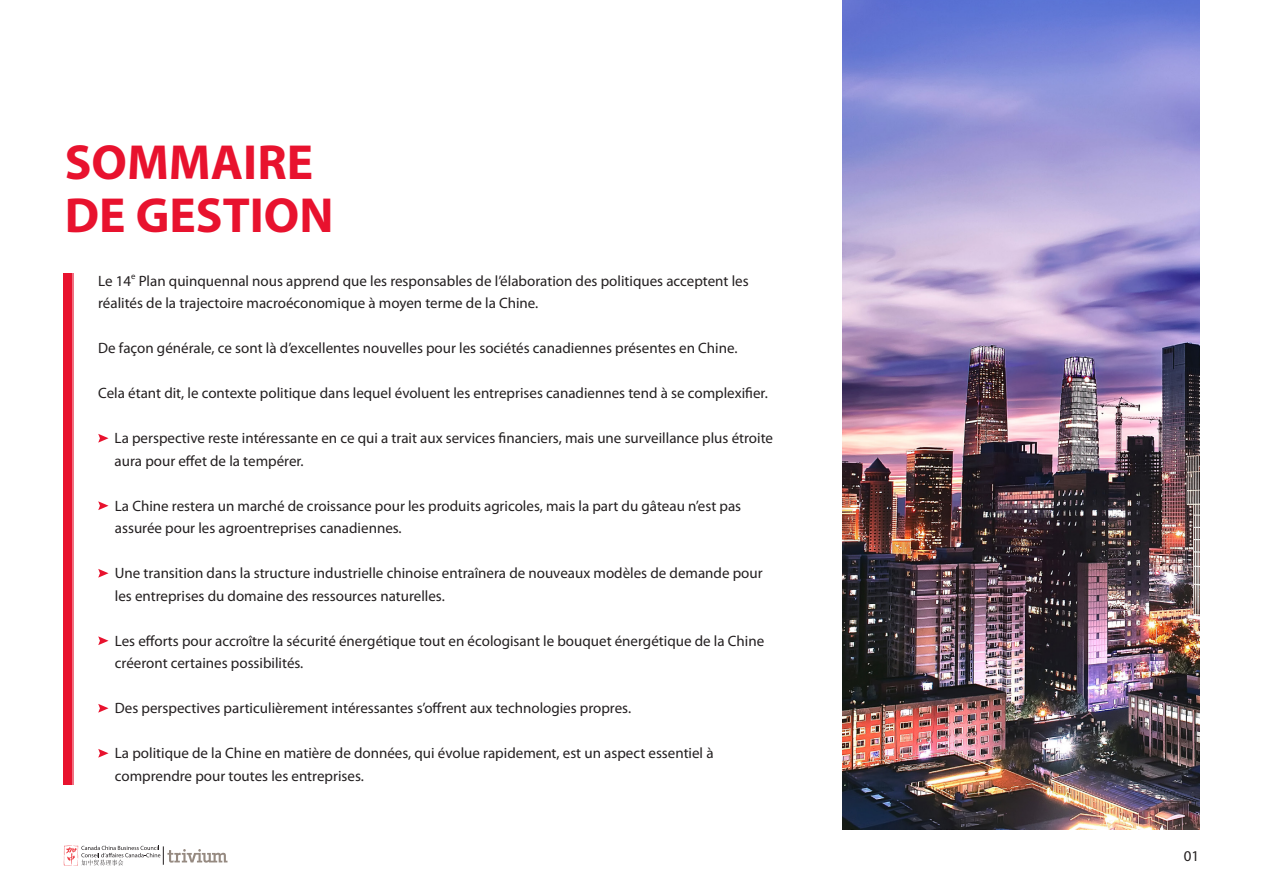
<style>
.page{position:relative;width:1263px;height:893px;background:#fff}
.page>*{position:absolute;margin:0;border:0;box-sizing:border-box;transform-origin:0 0}
.t1{font:700 49.5px/52.5px "Myriad Pro";color:#e8122e}
.t2{font:15px/22.5px "Myriad Pro";color:#231f20}
.t3{font:8.7px "Myriad Pro";color:#231f20}
</style>
<div class="page">
<svg style="left:98px;top:434px;width:11px;height:9px"></svg>
<svg style="left:98px;top:501px;width:11px;height:9px"></svg>
<svg style="left:98px;top:569px;width:11px;height:9px"></svg>
<svg style="left:98px;top:636px;width:11px;height:9px"></svg>
<svg style="left:98px;top:704px;width:11px;height:9px"></svg>
<svg style="left:98px;top:749px;width:11px;height:9px"></svg>
<div style="left:64px;top:273px;width:10px;height:511px;background:#e8122e"></div>
<img style="left:842px;top:0;width:357px;height:829px">
<svg style="left:64px;top:846px;width:163px;height:19px"></svg>
<p class="t1" style="left:65px;top:135px;width:270px">SOMMAIRE<br>DE GESTION</p>
<p class="t2" style="left:98px;top:269px;width:34px">Le 14</p>
<p class="t3" style="left:131px;top:270px;width:6px">e</p>
<p class="t2" style="left:98px;top:269px;width:652px;text-indent:41px">Plan quinquennal nous apprend que les responsables de l’élaboration des politiques acceptent les réalités de la trajectoire macroéconomique à moyen terme de la Chine.</p>
<p class="t2" style="left:98px;top:337px;width:641px">De façon générale, ce sont là d’excellentes nouvelles pour les sociétés canadiennes présentes en Chine.</p>
<p class="t2" style="left:98px;top:382px;width:671px">Cela étant dit, le contexte politique dans lequel évoluent les entreprises canadiennes tend à se complexifier.</p>
<p class="t2" style="left:115px;top:427px;width:660px">La perspective reste intéressante en ce qui a trait aux services financiers, mais une surveillance plus étroite aura pour effet de la tempérer.</p>
<p class="t2" style="left:115px;top:494px;width:628px">La Chine restera un marché de croissance pour les produits agricoles, mais la part du gâteau n’est pas assurée pour les agroentreprises canadiennes.</p>
<p class="t2" style="left:115px;top:562px;width:649px">Une transition dans la structure industrielle chinoise entraînera de nouveaux modèles de demande pour les entreprises du domaine des ressources naturelles.</p>
<p class="t2" style="left:115px;top:629px;width:651px">Les efforts pour accroître la sécurité énergétique tout en écologisant le bouquet énergétique de la Chine créeront certaines possibilités.</p>
<p class="t2" style="left:115px;top:697px;width:518px">Des perspectives particulièrement intéressantes s’offrent aux technologies propres.</p>
<p class="t2" style="left:115px;top:742px;width:600px">La politique de la Chine en matière de données, qui évolue rapidement, est un aspect essentiel à comprendre pour toutes les entreprises.</p>
<p class="t2" style="left:1184px;top:844px;width:17px">01</p>
</div>
